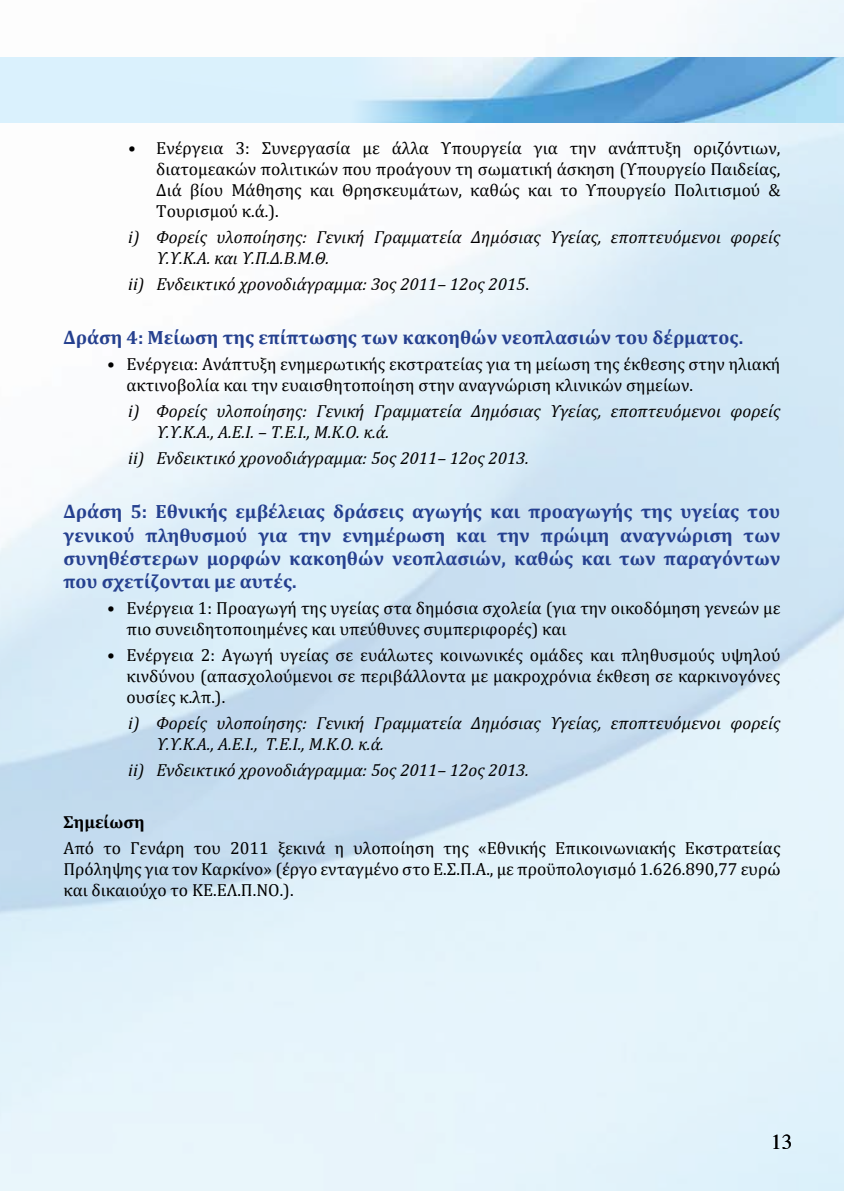
<style>
.page{position:relative;width:844px;height:1191px;background:#fff}
.page>*{position:absolute;margin:0;border:0;box-sizing:border-box;transform-origin:0 0}
.t1{font:21px "Times";color:#000}
.t2{font:700 19.25px/23.1px "Cambria";color:#25408f;text-align:justify}
.t3{font:17.5px/21px "Cambria";color:#000;text-align:justify}
.t4{font:italic 17.5px/21px "Cambria";color:#000}
.t5{font:700 17.5px "Cambria";color:#000}
.s1{font-style:normal}
</style>
<div class="page">
<img style="left:0;top:0;width:843px;height:1191px">
<div style="left:0;top:57px;width:843px;height:65px;background:#daf1fd"></div>
<img style="left:358px;top:57px;width:485px;height:65px">
<p class="t3" style="left:156px;top:138px;width:625px;text-indent:-28px">• Ενέργεια 3: Συνεργασία με άλλα Υπουργεία για την ανάπτυξη οριζόντιων, διατομεακών πολιτικών που προάγουν τη σωματική άσκηση (Υπουργείο Παιδείας, Διά βίου Μάθησης και Θρησκευμάτων, καθώς και το Υπουργείο Πολιτισμού &amp; Τουρισμού κ.ά.).</p>
<p class="t4" style="left:156px;top:226px;width:625px;text-indent:-28px">i) Φορείς υλοποίησης: Γενική Γραμματεία Δημόσιας Υγείας, εποπτευόμενοι φορείς<br>Υ.Υ.Κ.Α. και Υ.Π.Δ.Β.Μ.Θ.</p>
<p class="t4" style="left:128px;top:273px;width:402px">ii) Ενδεικτικό χρονοδιάγραμμα: 3ος 2011– 12ος 2015<span class="s1">.</span></p>
<p class="t2" style="left:63px;top:326px;width:681px">Δράση 4: Μείωση της επίπτωσης των κακοηθών νεοπλασιών του δέρματος.</p>
<p class="t3" style="left:126px;top:354px;width:655px;text-indent:-19px">• Ενέργεια: Ανάπτυξη ενημερωτικής εκστρατείας για τη μείωση της έκθεσης στην ηλιακή ακτινοβολία και την ευαισθητοποίηση στην αναγνώριση κλινικών σημείων.</p>
<p class="t4" style="left:156px;top:400px;width:625px;text-indent:-28px">i) Φορείς υλοποίησης: Γενική Γραμματεία Δημόσιας Υγείας, εποπτευόμενοι φορείς<br>Υ.Υ.Κ.Α., Α.Ε.Ι. – Τ.Ε.Ι., Μ.Κ.Ο. κ.ά.</p>
<p class="t4" style="left:128px;top:447px;width:402px">ii) Ενδεικτικό χρονοδιάγραμμα: 5ος 2011– 12ος 2013.</p>
<p class="t2" style="left:63px;top:500px;width:718px">Δράση 5: Εθνικής εμβέλειας δράσεις αγωγής και προαγωγής της υγείας του γενικού πληθυσμού για την ενημέρωση και την πρώιμη αναγνώριση των συνηθέστερων μορφών κακοηθών νεοπλασιών, καθώς και των παραγόντων που σχετίζονται με αυτές.</p>
<p class="t3" style="left:126px;top:597px;width:655px;text-indent:-19px">• Ενέργεια 1: Προαγωγή της υγείας στα δημόσια σχολεία (για την οικοδόμηση γενεών με πιο συνειδητοποιημένες και υπεύθυνες συμπεριφορές) και</p>
<p class="t3" style="left:126px;top:644px;width:655px;text-indent:-19px">• Ενέργεια 2: Αγωγή υγείας σε ευάλωτες κοινωνικές ομάδες και πληθυσμούς υψηλού κινδύνου (απασχολούμενοι σε περιβάλλοντα με μακροχρόνια έκθεση σε καρκινογόνες ουσίες κ.λπ.).</p>
<p class="t4" style="left:156px;top:712px;width:625px;text-indent:-28px">i) Φορείς υλοποίησης: Γενική Γραμματεία Δημόσιας Υγείας, εποπτευόμενοι φορείς<br>Υ.Υ.Κ.Α., Α.Ε.Ι., Τ.Ε.Ι., Μ.Κ.Ο. κ.ά.</p>
<p class="t4" style="left:128px;top:758px;width:402px">ii) Ενδεικτικό χρονοδιάγραμμα: 5ος 2011– 12ος 2013.</p>
<p class="t5" style="left:63px;top:811px;width:83px">Σημείωση</p>
<p class="t3" style="left:63px;top:837px;width:718px">Από το Γενάρη του 2011 ξεκινά η υλοποίηση της «Εθνικής Επικοινωνιακής Εκστρατείας Πρόληψης για τον Καρκίνο» (έργο ενταγμένο στο Ε.Σ.Π.Α., με προϋπολογισμό 1.626.890,77 ευρώ και δικαιούχο το ΚΕ.ΕΛ.Π.ΝΟ.).</p>
<p class="t1" style="left:771px;top:1122px;width:22px">13</p>
</div>
